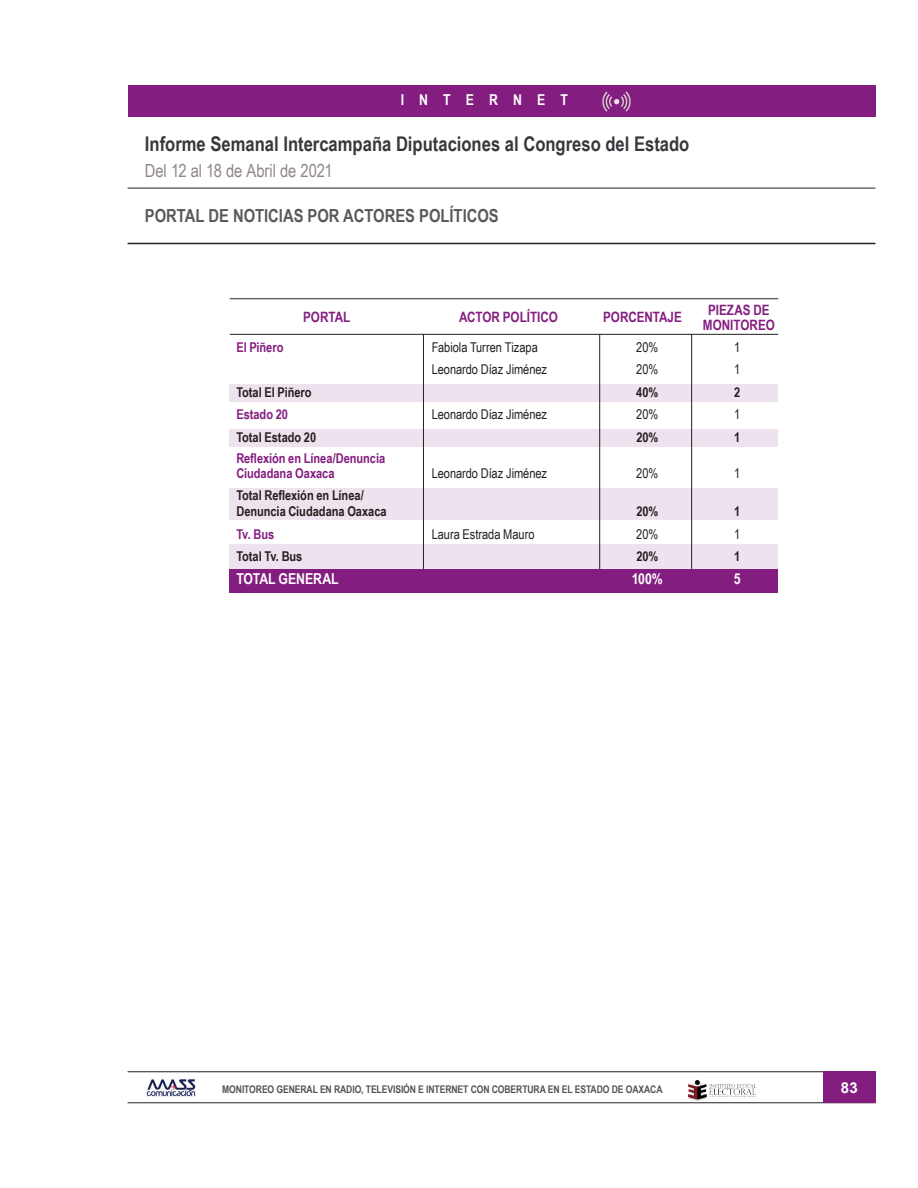
<style>
.page{position:relative;width:918px;height:1188px;background:#fff}
.page>*{position:absolute;margin:0;border:0;box-sizing:border-box;transform-origin:0 0}
.t1{font:700 20.25px "Arial Narrow";color:#36393c}
.t2{font:700 18px "Arial Narrow";color:#575a5b}
.t3{font:18px "Arial Narrow";letter-spacing:-.005em;color:#908785}
.t4{font:700 15px "Arial Narrow";letter-spacing:-.005em;color:#fff}
.t5{font:700 15px "Arial Narrow";letter-spacing:1.01em;color:#fff}
.t6{font:700 15px "Arial";color:#fff}
.t7{font:700 14.25px/15px "Arial Narrow";color:#841d80;text-align:center}
.t8{font:13.5px "Arial Narrow";letter-spacing:-.005em;color:#231f20}
.t9{font:700 13.5px/16.2px "Arial Narrow";letter-spacing:-.005em;color:#231f20}
.t10{font:700 13.5px/15px "Arial Narrow";letter-spacing:-.005em;color:#841d80}
.t11{font:700 10.5px "Arial Narrow";letter-spacing:-.01em;color:#515456}
</style>
<div class="page">
<img style="left:146px;top:1079px;width:50px;height:18px">
<hr style="left:128px;top:1072px;width:747px;height:1px;background:#231f20">
<hr style="left:128px;top:1103px;width:747px;height:1px;background:#231f20">
<div style="left:823px;top:1072px;width:52px;height:31px;background:#841d80"></div>
<img style="left:688px;top:1080px;width:68px;height:21px">
<div style="left:230px;top:544px;width:548px;height:25px;background:#ede2ed"></div>
<hr style="left:128px;top:243px;width:747px;height:1px;background:#231f20">
<hr style="left:128px;top:188px;width:747px;height:1px;background:#231f20">
<div style="left:128px;top:85px;width:747px;height:31px;background:#841d80"></div>
<img style="left:602px;top:91px;width:29px;height:21px">
<div style="left:230px;top:384px;width:548px;height:18px;background:#ede2ed"></div>
<div style="left:230px;top:429px;width:548px;height:18px;background:#ede2ed"></div>
<div style="left:230px;top:488px;width:548px;height:32px;background:#ede2ed"></div>
<hr style="left:599px;top:334px;width:1px;height:235px;background:#231f20">
<hr style="left:423px;top:334px;width:1px;height:235px;background:#231f20">
<hr style="left:691px;top:334px;width:1px;height:235px;background:#231f20">
<hr style="left:230px;top:298px;width:548px;height:1px;background:#231f20">
<hr style="left:230px;top:334px;width:548px;height:1px;background:#231f20">
<div style="left:230px;top:569px;width:548px;height:24px;background:#841d80"></div>
<p class="t5" style="left:401px;top:88px;width:169px">INTERNET</p>
<h1 class="t1" style="left:145px;top:128px;width:546px">Informe Semanal Intercampaña Diputaciones al Congreso del Estado</h1>
<h2 class="t3" style="left:145px;top:157px;width:189px">Del 12 al 18 de Abril de 2021</h2>
<h2 class="t2" style="left:145px;top:202px;width:355px">PORTAL DE NOTICIAS POR ACTORES POLÍTICOS</h2>
<p class="t7" style="left:303px;top:309px;width:49px">PORTAL</p>
<p class="t7" style="left:459px;top:309px;width:100px">ACTOR POLÍTICO</p>
<p class="t7" style="left:603px;top:309px;width:80px">PORCENTAJE</p>
<p class="t7" style="left:703px;top:301px;width:73px">PIEZAS DE<br>MONITOREO</p>
<p class="t10" style="left:236px;top:339px;width:49px">El Piñero</p>
<p class="t8" style="left:432px;top:337px;width:108px">Fabiola Turren Tizapa</p>
<p class="t8" style="left:636px;top:337px;width:24px">20%</p>
<p class="t8" style="left:734px;top:337px;width:8px">1</p>
<p class="t8" style="left:432px;top:359px;width:117px">Leonardo Díaz Jiménez</p>
<p class="t8" style="left:636px;top:359px;width:24px">20%</p>
<p class="t8" style="left:734px;top:359px;width:8px">1</p>
<p class="t9" style="left:236px;top:383px;width:77px">Total El Piñero</p>
<p class="t9" style="left:636px;top:383px;width:24px">40%</p>
<p class="t9" style="left:734px;top:383px;width:8px">2</p>
<p class="t10" style="left:236px;top:406px;width:53px">Estado 20</p>
<p class="t8" style="left:432px;top:404px;width:117px">Leonardo Díaz Jiménez</p>
<p class="t8" style="left:636px;top:404px;width:24px">20%</p>
<p class="t8" style="left:734px;top:404px;width:8px">1</p>
<p class="t9" style="left:236px;top:428px;width:81px">Total Estado 20</p>
<p class="t9" style="left:636px;top:428px;width:24px">20%</p>
<p class="t9" style="left:734px;top:428px;width:8px">1</p>
<p class="t10" style="left:236px;top:451px;width:150px">Reflexión en Línea/Denuncia<br>Ciudadana Oaxaca</p>
<p class="t8" style="left:432px;top:464px;width:117px">Leonardo Díaz Jiménez</p>
<p class="t8" style="left:636px;top:464px;width:24px">20%</p>
<p class="t8" style="left:734px;top:464px;width:8px">1</p>
<p class="t9" style="left:236px;top:487px;width:152px">Total Reflexión en Línea/<br>Denuncia Ciudadana Oaxaca</p>
<p class="t9" style="left:636px;top:503px;width:24px">20%</p>
<p class="t9" style="left:734px;top:503px;width:8px">1</p>
<p class="t10" style="left:236px;top:526px;width:39px">Tv. Bus</p>
<p class="t8" style="left:432px;top:524px;width:104px">Laura Estrada Mauro</p>
<p class="t8" style="left:636px;top:524px;width:24px">20%</p>
<p class="t8" style="left:734px;top:524px;width:8px">1</p>
<p class="t9" style="left:236px;top:548px;width:68px">Total Tv. Bus</p>
<p class="t9" style="left:636px;top:548px;width:24px">20%</p>
<p class="t9" style="left:734px;top:548px;width:8px">1</p>
<p class="t4" style="left:236px;top:568px;width:104px">TOTAL GENERAL</p>
<p class="t4" style="left:632px;top:568px;width:32px">100%</p>
<p class="t4" style="left:734px;top:568px;width:8px">5</p>
<p class="t11" style="left:222px;top:1081px;width:442px">MONITOREO GENERAL EN RADIO, TELEVISIÓN E INTERNET CON COBERTURA EN EL ESTADO DE OAXACA</p>
<p class="t6" style="left:841px;top:1077px;width:18px">83</p>
</div>
